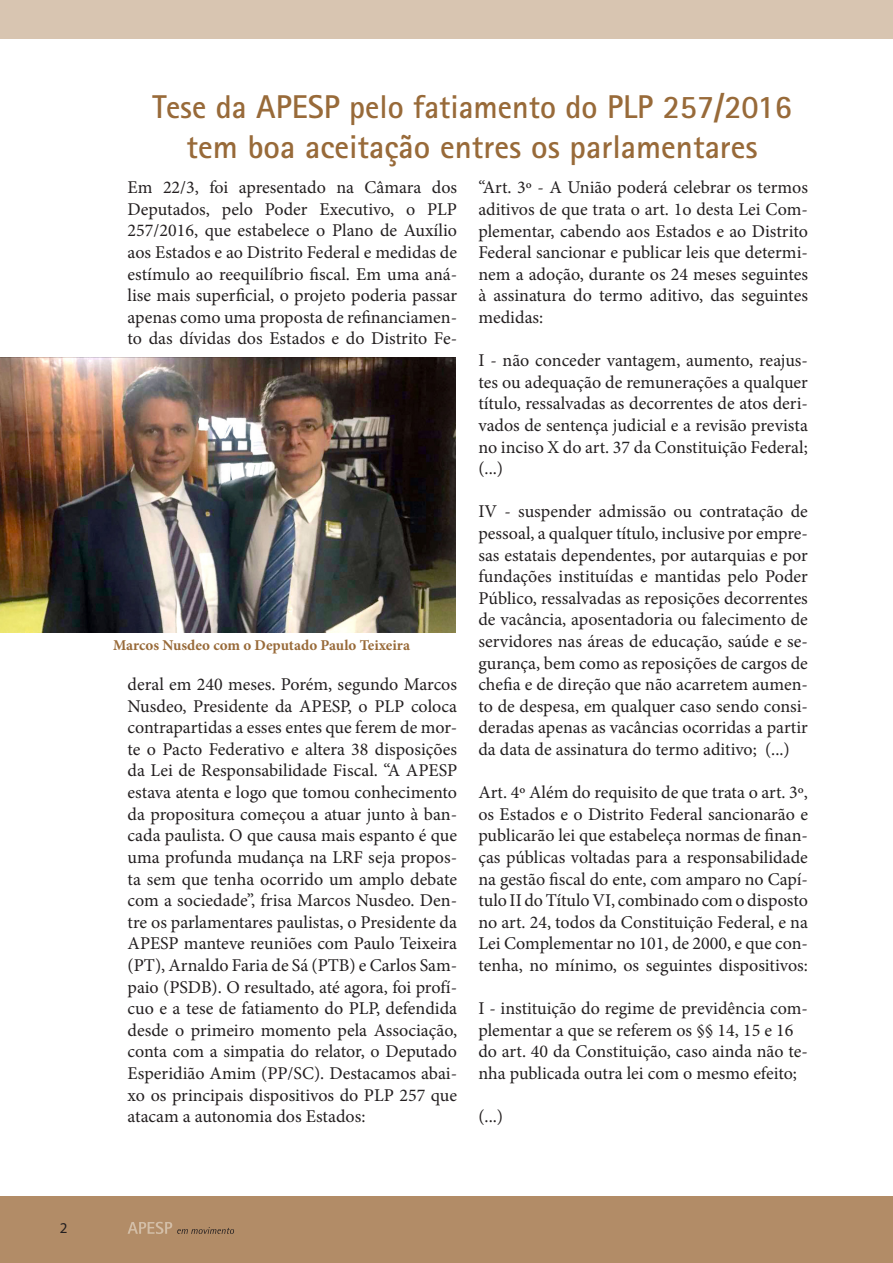
<style>
.page{position:relative;width:893px;height:1263px;background:#fff}
.page>*{position:absolute;margin:0;border:0;box-sizing:border-box;transform-origin:0 0}
.t1{font:700 33px/39.6px "Rotis Sans Serif Std";color:#986a39;text-align:center}
.Texto_APE_MOV{font:18px/21.6px "Minion Pro";color:#231f20;text-align:justify}
.Texto_APE_MOV-2{font:700 15px "Minion Pro";color:#986a39}
.t2{font:15px "Myriad Pro";color:#231f20}
</style>
<div class="page">
<div style="left:0;top:0;width:893px;height:39px;background:#d8c5b1"></div>
<div style="left:0;top:1196px;width:893px;height:67px;background:#b28c67"></div>
<svg style="left:128px;top:1222px;width:106px;height:12px"></svg>
<img style="left:1px;top:357px;width:455px;height:276px">
<p class="t2" style="left:60px;top:1219px;width:9px">2</p>
<p class="t1" style="left:152px;top:87px;width:641px">Tese da APESP pelo fatiamento do PLP 257/2016 tem boa aceitação entres os parlamentares</p>
<p class="Texto_APE_MOV" style="left:128px;top:177px;width:331px">Em 22/3, foi apresentado na Câmara dos Deputados, pelo Poder Executivo, o PLP 257/2016, que estabelece o Plano de Auxílio aos Estados e ao Distrito Federal e medidas de estímulo ao reequilíbrio fiscal. Em uma aná&shy;lise mais superficial, o projeto poderia passar apenas como uma proposta de refinanciamen&shy;to das dívidas dos Estados e do Distrito Fe-</p>
<p class="Texto_APE_MOV" style="left:478px;top:177px;width:331px">“Art. 3º - A União poderá celebrar os termos aditivos de que trata o art. 1o desta Lei Com&shy;plementar, cabendo aos Estados e ao Distrito Federal sancionar e publicar leis que determi&shy;nem a adoção, durante os 24 meses seguintes à assinatura do termo aditivo, das seguintes medidas:</p>
<p class="Texto_APE_MOV" style="left:478px;top:350px;width:331px">I - não conceder vantagem, aumento, reajus&shy;tes ou adequação de remunerações a qualquer título, ressalvadas as decorrentes de atos deri&shy;vados de sentença judicial e a revisão prevista no inciso X do art. 37 da Constituição Federal; (...)</p>
<p class="Texto_APE_MOV" style="left:478px;top:501px;width:331px">IV - suspender admissão ou contratação de pessoal, a qualquer título, inclusive por empre&shy;sas estatais dependentes, por autarquias e por fundações instituídas e mantidas pelo Poder Público, ressalvadas as reposições decorrentes de vacância, aposentadoria ou falecimento de servidores nas áreas de educação, saúde e se&shy;gurança, bem como as reposições de cargos de chefia e de direção que não acarretem aumen&shy;to de despesa, em qualquer caso sendo consi&shy;deradas apenas as vacâncias ocorridas a partir da data de assinatura do termo aditivo; (...)</p>
<p class="Texto_APE_MOV" style="left:478px;top:782px;width:331px">Art. 4º Além do requisito de que trata o art. 3º, os Estados e o Distrito Federal sancionarão e publicarão lei que estabeleça normas de finan&shy;ças públicas voltadas para a responsabilidade na gestão fiscal do ente, com amparo no Capí&shy;tulo II do Título VI, combinado com o disposto no art. 24, todos da Constituição Federal, e na Lei Complementar no 101, de 2000, e que con&shy;tenha, no mínimo, os seguintes dispositivos:</p>
<p class="Texto_APE_MOV" style="left:478px;top:998px;width:331px">I - instituição do regime de previdência com&shy;plementar a que se referem os §§ 14, 15 e 16</p>
<p class="Texto_APE_MOV" style="left:478px;top:1041px;width:331px">do art. 40 da Constituição, caso ainda não te&shy;nha publicada outra lei com o mesmo efeito;</p>
<p class="Texto_APE_MOV" style="left:478px;top:1106px;width:26px">(...)</p>
<p class="Texto_APE_MOV-2" style="left:113px;top:635px;width:298px">Marcos Nusdeo com o Deputado Paulo Teixeira</p>
<p class="Texto_APE_MOV" style="left:128px;top:674px;width:331px">deral em 240 meses. Porém, segundo Marcos Nusdeo, Presidente da APESP, o PLP coloca contrapartidas a esses entes que ferem de mor&shy;te o Pacto Federativo e altera 38 disposições da Lei de Responsabilidade Fiscal. “A APESP estava atenta e logo que tomou conhecimento da propositura começou a atuar junto à ban&shy;cada paulista. O que causa mais espanto é que uma profunda mudança na LRF seja propos&shy;ta sem que tenha ocorrido um amplo debate com a sociedade”, frisa Marcos Nusdeo. Den&shy;tre os parlamentares paulistas, o Presidente da APESP manteve reuniões com Paulo Teixeira (PT), Arnaldo Faria de Sá (PTB) e Carlos Sam&shy;paio (PSDB). O resultado, até agora, foi profí&shy;cuo e a tese de fatiamento do PLP, defendida desde o primeiro momento pela Associação, conta com a simpatia do relator, o Deputado Esperidião Amim (PP/SC). Destacamos abai&shy;xo os principais dispositivos do PLP 257 que atacam a autonomia dos Estados:</p>
</div>
